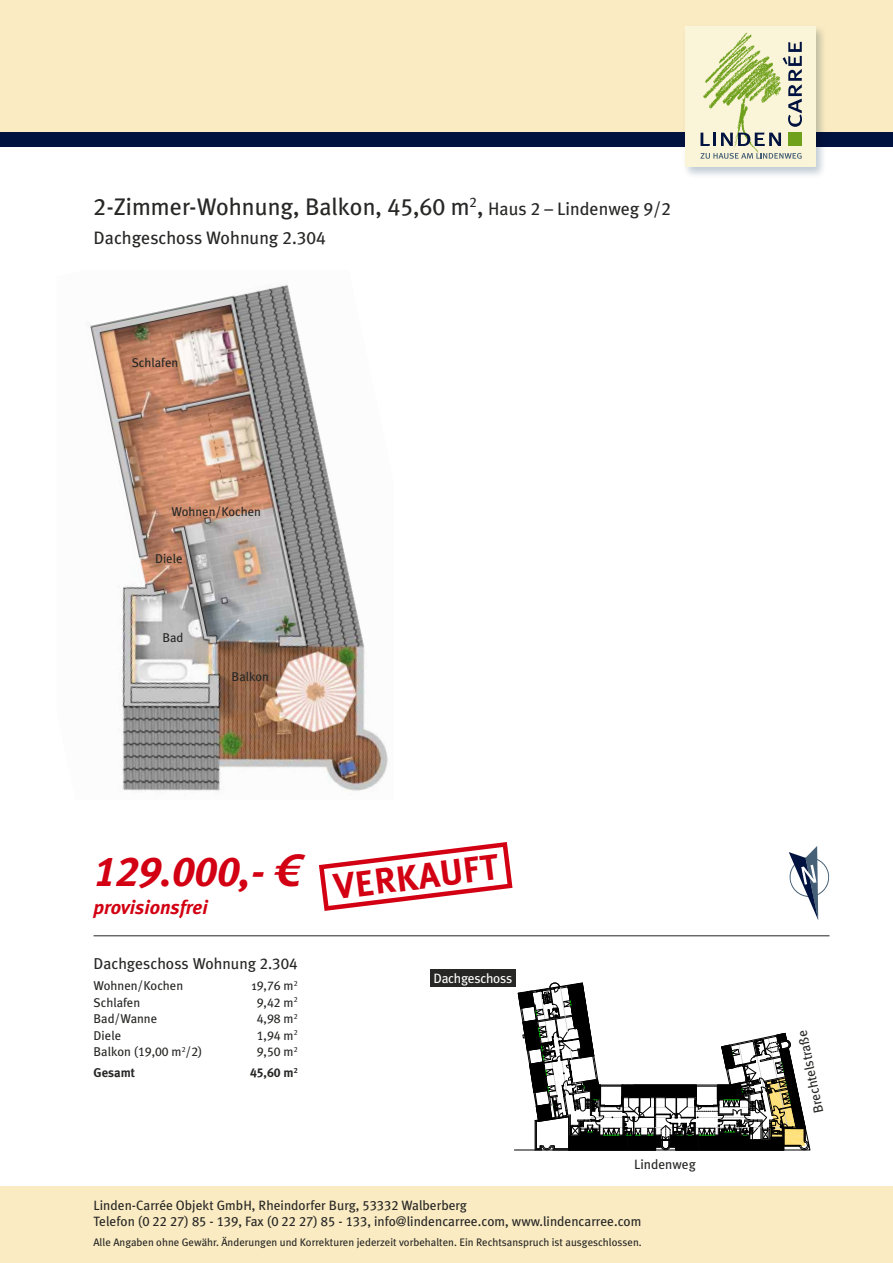
<style>
.page{position:relative;width:893px;height:1263px;background:#fff}
.page>*{position:absolute;margin:0;border:0;box-sizing:border-box;transform-origin:0 0}
.t1{font:italic 42px "Meta Plus Bold Caps";color:#d20012}
.t2{font:36px "Meta Plus Bold Caps";color:#d20012}
.t3{font:24px "Meta Plus";color:#272726}
.t4{font:italic 700 19.5px "Meta Plus";color:#d20012}
.t5{font:18px "Meta Plus";color:#272726}
.t6{font:15.75px "Meta Plus";color:#272726}
.t7{font:13.5px/16.2px "Meta Plus";color:#272726}
.t8{font:13.5px "Meta Plus";letter-spacing:-.02em;color:#fff}
.t9{font:12.75px "Meta Plus";color:#272726}
.t10{font:12.75px "Meta Plus Book Caps";color:#272726}
.t11{font:12.75px "Meta Plus Bold Caps";color:#272726}
.t12{font:700 12.75px "Meta Plus";color:#272726}
.t13{font:10.8px "Meta Plus";color:#272726}
.s1{font-family:"Meta Plus Book Caps"}
.s2{font-size:18px}
.s3{font-family:"Meta Plus Book Caps";font-size:18px}
.s4{font-family:"Linotype Euro Font Ato F";font-style:normal;font-size:45px}
.s5{font-family:"Meta Plus"}
.s6{font-family:"Meta Plus";font-weight:700}
</style>
<div class="page">
<div style="left:0;top:132px;width:893px;height:15px;background:#001240"></div>
<div style="left:0;top:0;width:893px;height:132px;background:#faebc2"></div>
<img style="left:685px;top:26px;width:138px;height:149px">
<div style="left:685px;top:27px;width:131px;height:140px;background:#faf4d8"></div>
<img style="left:700px;top:32px;width:83px;height:121px">
<svg style="left:700px;top:133px;width:81px;height:13px"></svg>
<svg style="left:700px;top:153px;width:102px;height:6px"></svg>
<div style="left:788px;top:133px;width:14px;height:13px;background:#70a11c"></div>
<svg style="left:783px;top:42px;width:19px;height:85px"></svg>
<div style="left:0;top:1186px;width:893px;height:77px;background:#faebc2"></div>
<img style="left:89px;top:284px;width:299px;height:507px">
<div style="left:430px;top:969px;width:85px;height:18px;background:#272726"></div>
<svg style="left:788px;top:846px;width:41px;height:74px"></svg>
<hr style="left:94px;top:935px;width:735px;height:1px;background:#272726">
<svg style="left:514px;top:969px;width:297px;height:182px"></svg>
<svg style="left:319px;top:842px;width:194px;height:69px"></svg>
<h3 class="t3" style="left:94px;top:192px;width:579px"><span class="s1">2</span>-Zimmer-Wohnung, Balkon, <span class="s1">45,60</span> m<sup>2</sup><span class="s1">,</span> <span class="s2">Haus</span> <span class="s3">2</span> <span class="s2">– Lindenweg</span> <span class="s3">9/2</span></h3>
<h3 class="t5" style="left:94px;top:227px;width:234px">Dachgeschoss Wohnung <span class="s1">2.304</span></h3>
<p class="t9" style="left:132px;top:355px;width:48px">Schlafen</p>
<p class="t9" style="left:171px;top:504px;width:91px">Wohnen/Kochen</p>
<p class="t9" style="left:155px;top:551px;width:29px">Diele</p>
<p class="t9" style="left:162px;top:630px;width:23px">Bad</p>
<p class="t9" style="left:232px;top:669px;width:39px">Balkon</p>
<h1 class="t1" style="left:94px;top:847px;width:207px">129.000,- <span class="s4">6</span></h1>
<h3 class="t4" style="left:94px;top:896px;width:116px">provisionsfrei</h3>
<p class="t6" style="left:94px;top:955px;width:206px">Dachgeschoss Wohnung <span class="s1">2.304</span></p>
<p class="t9" style="left:94px;top:978px;width:91px">Wohnen/Kochen</p>
<p class="t10" style="left:252px;top:978px;width:48px"><span class="s5">1</span>9,76 <span class="s5">m</span><sup>2</sup></p>
<p class="t9" style="left:94px;top:995px;width:48px">Schlafen</p>
<p class="t10" style="left:257px;top:995px;width:42px">9,42 <span class="s5">m</span><sup>2</sup></p>
<p class="t9" style="left:94px;top:1011px;width:65px">Bad/Wanne</p>
<p class="t10" style="left:257px;top:1011px;width:42px">4,98 <span class="s5">m</span><sup>2</sup></p>
<p class="t9" style="left:94px;top:1028px;width:29px">Diele</p>
<p class="t10" style="left:257px;top:1028px;width:42px">1,94 <span class="s5">m</span><sup>2</sup></p>
<p class="t10" style="left:94px;top:1044px;width:110px"><span class="s5">Balkon</span> (19,00 <span class="s5">m</span><sup>2</sup>/2)</p>
<p class="t10" style="left:257px;top:1044px;width:42px">9,50 <span class="s5">m</span><sup>2</sup></p>
<p class="t12" style="left:94px;top:1065px;width:43px">Gesamt</p>
<p class="t11" style="left:250px;top:1065px;width:49px">45,60 <span class="s6">m</span><sup>2</sup></p>
<h2 class="t2" style="left:331px;top:866px;width:167px;rotate:-7deg">VERKAUFT</h2>
<p class="t8" style="left:433px;top:970px;width:80px">Dachgeschoss</p>
<p class="t7" style="left:634px;top:1156px;width:63px">Lindenweg</p>
<p class="t7" style="left:94px;top:1197px;width:549px">Linden-Carrée Objekt GmbH, Rheindorfer Burg, <span class="s1">53332</span> Walberberg<br>Telefon (<span class="s1">0 22 27</span>) <span class="s1">85 - 139</span>, Fax (<span class="s1">0 22 27</span>) <span class="s1">85 - 133</span>, info@lindencarree.com, www.lindencarree.com</p>
<p class="t13" style="left:94px;top:1236px;width:550px">Alle Angaben ohne Gewähr. Änderungen und Korrekturen jederzeit vorbehalten. Ein Rechtsanspruch ist ausgeschlossen.</p>
<p class="t7" style="left:810px;top:1114px;width:86px;rotate:-101deg">Brechtelstraße</p>
</div>
